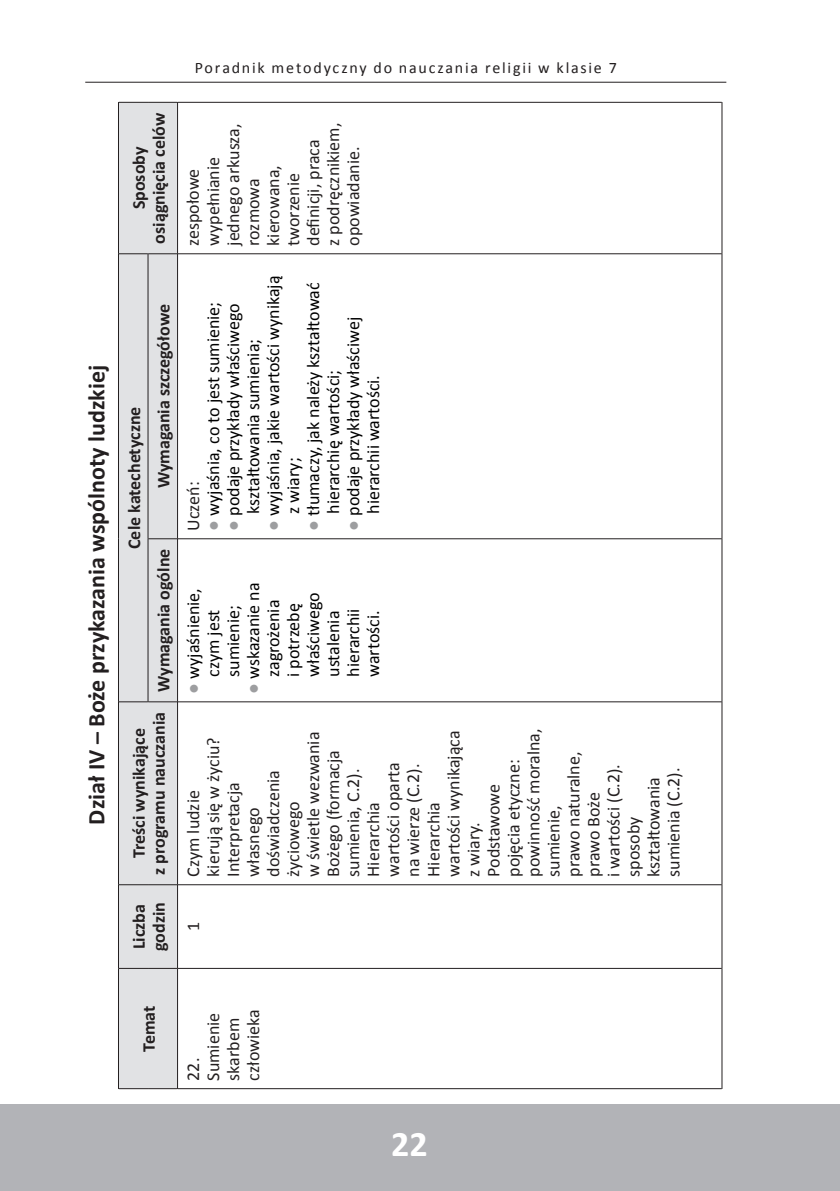
<style>
.page{position:relative;width:840px;height:1191px;background:#fff}
.page>*{position:absolute;margin:0;border:0;box-sizing:border-box;transform-origin:0 0}
.t1{font:700 36px "Calibri";color:#fff}
.t2{font:700 24px "Calibri";color:#231f20}
.t3{font:18px/20px "Calibri";color:#231f20}
.t4{font:18px/20px "Calibri";color:#000}
.t5{font:700 18px/20px "Calibri";color:#231f20;text-align:center}
.t6{font:16px "Calibri";letter-spacing:.11em;color:#231f20}
.s1{color:#9d9ea0}
</style>
<div class="page">
<div style="left:0;top:1104px;width:839px;height:87px;background:#b2b3b7"></div>
<hr style="left:85px;top:82px;width:641px;height:1px;background:#231f20">
<div style="left:119px;top:103px;width:58px;height:985px;background:#e1e2e4"></div>
<hr style="left:118px;top:968px;width:1px;height:120px;background:#231f20">
<hr style="left:118px;top:884px;width:1px;height:84px;background:#231f20">
<hr style="left:118px;top:702px;width:1px;height:182px;background:#231f20">
<hr style="left:118px;top:539px;width:1px;height:163px;background:#231f20">
<hr style="left:118px;top:254px;width:1px;height:285px;background:#231f20">
<hr style="left:118px;top:102px;width:1px;height:152px;background:#231f20">
<svg style="left:119px;top:1088px;width:58px;height:1px"></svg>
<svg style="left:119px;top:968px;width:58px;height:1px"></svg>
<svg style="left:119px;top:884px;width:58px;height:1px"></svg>
<hr style="left:148px;top:539px;width:1px;height:163px;background:#231f20">
<svg style="left:119px;top:701px;width:58px;height:1px"></svg>
<hr style="left:148px;top:253px;width:1px;height:286px;background:#231f20">
<svg style="left:148px;top:538px;width:29px;height:1px"></svg>
<svg style="left:119px;top:253px;width:58px;height:1px"></svg>
<svg style="left:119px;top:102px;width:58px;height:1px"></svg>
<hr style="left:177px;top:968px;width:1px;height:120px;background:#231f20">
<hr style="left:178px;top:1088px;width:543px;height:1px;background:#231f20">
<hr style="left:177px;top:884px;width:1px;height:84px;background:#231f20">
<hr style="left:178px;top:968px;width:543px;height:1px;background:#231f20">
<hr style="left:177px;top:702px;width:1px;height:182px;background:#231f20">
<hr style="left:178px;top:884px;width:543px;height:1px;background:#231f20">
<hr style="left:177px;top:539px;width:1px;height:163px;background:#231f20">
<hr style="left:178px;top:701px;width:543px;height:1px;background:#231f20">
<hr style="left:177px;top:254px;width:1px;height:285px;background:#231f20">
<hr style="left:178px;top:538px;width:543px;height:1px;background:#231f20">
<hr style="left:177px;top:102px;width:1px;height:152px;background:#231f20">
<hr style="left:178px;top:253px;width:543px;height:1px;background:#231f20">
<hr style="left:178px;top:102px;width:543px;height:1px;background:#231f20">
<hr style="left:721px;top:968px;width:1px;height:120px;background:#231f20">
<hr style="left:721px;top:884px;width:1px;height:84px;background:#231f20">
<hr style="left:721px;top:702px;width:1px;height:182px;background:#231f20">
<hr style="left:721px;top:539px;width:1px;height:163px;background:#231f20">
<hr style="left:721px;top:254px;width:1px;height:285px;background:#231f20">
<hr style="left:721px;top:102px;width:1px;height:152px;background:#231f20">
<p class="t2" style="left:81px;top:824px;width:461px;rotate:-90deg">Dział IV – Boże przykazania wspólnoty ludzkiej</p>
<p class="t6" style="left:194px;top:58px;width:423px">Poradnik metodyczny do nauczania religii w klasie 7</p>
<p class="t5" style="left:129px;top:243px;width:132px;rotate:-90deg">Sposoby osiągnięcia celów</p>
<p class="t5" style="left:124px;top:549px;width:144px;rotate:-90deg">Cele katechetyczne</p>
<p class="t5" style="left:153px;top:488px;width:186px;rotate:-90deg">Wymagania szczegółowe</p>
<p class="t5" style="left:153px;top:692px;width:145px;rotate:-90deg">Wymagania ogólne</p>
<p class="t5" style="left:129px;top:874px;width:165px;rotate:-90deg">Treści wynikające<br>z programu nauczania</p>
<p class="t5" style="left:129px;top:951px;width:50px;text-align:left;rotate:-90deg">Liczba godzin</p>
<p class="t3" style="left:183px;top:246px;width:125px;rotate:-90deg">zespołowe wypełnianie jednego arkusza, rozmowa kierowana, tworzenie definicji, praca<br>z podręcznikiem, opowiadanie.</p>
<p class="t4" style="left:263px;top:514px;width:239px;text-indent:-17px;rotate:-90deg"><span class="s1">●</span> wyjaśnia, jakie wartości wynikają z wiary;</p>
<p class="t4" style="left:303px;top:514px;width:233px;text-indent:-17px;rotate:-90deg"><span class="s1">●</span> tłumaczy, jak należy kształtować hierarchię wartości;</p>
<p class="t4" style="left:203px;top:531px;width:230px;rotate:-90deg"><span class="s1">●</span> wyjaśnia, co to jest sumienie;</p>
<p class="t4" style="left:223px;top:514px;width:212px;text-indent:-17px;rotate:-90deg"><span class="s1">●</span> podaje przykłady właściwego kształtowania sumienia;</p>
<p class="t4" style="left:343px;top:514px;width:199px;text-indent:-17px;rotate:-90deg"><span class="s1">●</span> podaje przykłady właściwej hierarchii wartości.</p>
<p class="t3" style="left:183px;top:531px;width:51px;rotate:-90deg">Uczeń:</p>
<p class="t4" style="left:183px;top:694px;width:107px;text-align:center;rotate:-90deg"><span class="s1">●</span> wyjaśnienie, czym jest sumienie;</p>
<p class="t4" style="left:243px;top:677px;width:96px;text-indent:-17px;rotate:-90deg"><span class="s1">●</span> wskazanie na zagrożenia<br>i potrzebę właściwego ustalenia hierarchii wartości.</p>
<p class="t3" style="left:183px;top:876px;width:150px;rotate:-90deg">Czym ludzie<br>kierują się w życiu?<br>Interpretacja własnego doświadczenia życiowego<br>w świetle wezwania<br>Bożego (formacja sumienia, C.2).<br>Hierarchia<br>wartości oparta<br>na wierze (C.2).<br>Hierarchia<br>wartości wynikająca z wiary.<br>Podstawowe pojęcia etyczne: powinność moralna, sumienie,<br>prawo naturalne, prawo Boże<br>i wartości (C.2). sposoby kształtowania sumienia (C.2).</p>
<p class="t3" style="left:183px;top:931px;width:11px;rotate:-90deg">1</p>
<p class="t5" style="left:139px;top:1051px;width:48px;rotate:-90deg">Temat</p>
<p class="t3" style="left:183px;top:1080px;width:73px;rotate:-90deg">22.<br>Sumienie skarbem człowieka</p>
<p class="t1" style="left:391px;top:1120px;width:38px">22</p>
</div>
